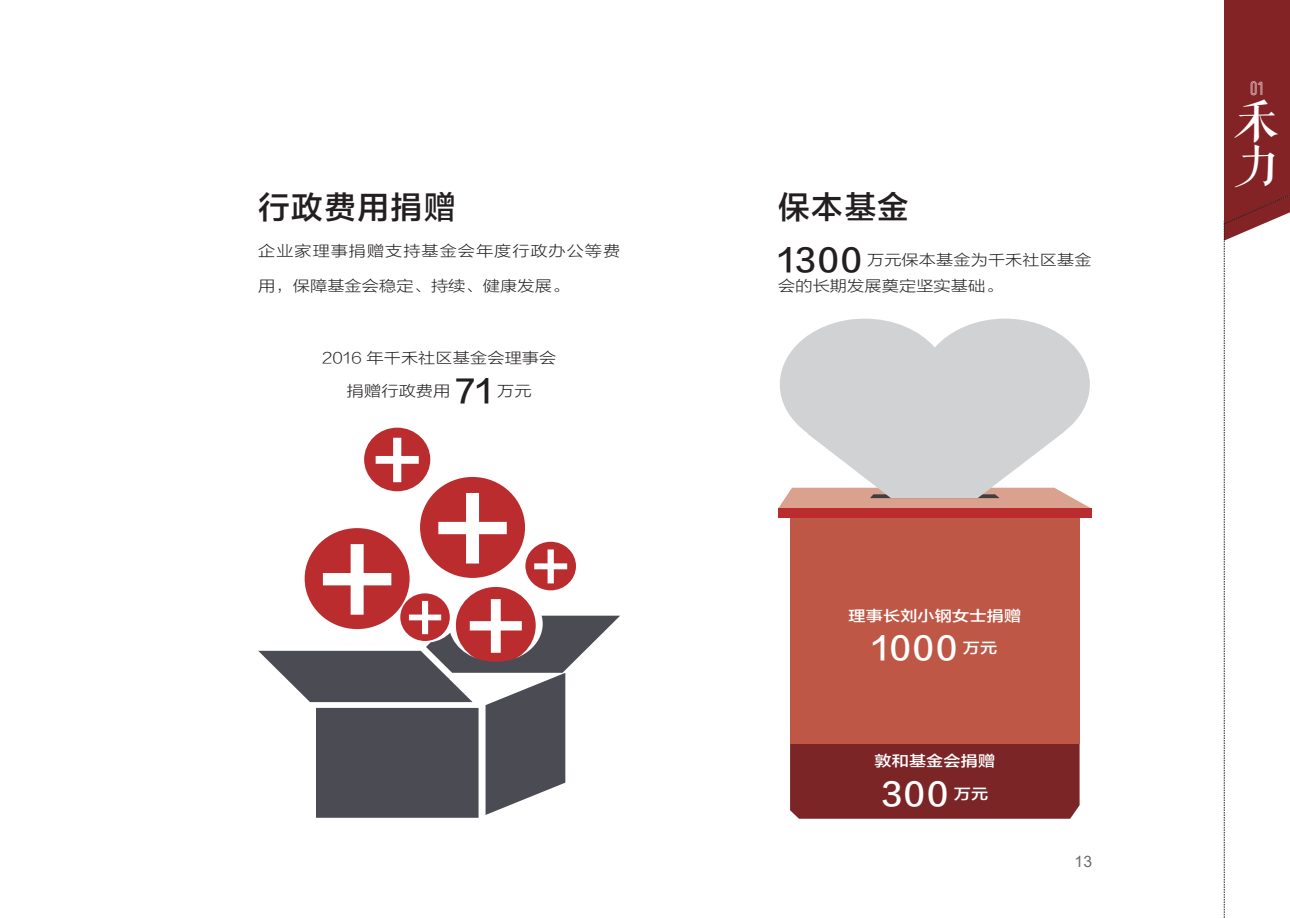
<style>
.page{position:relative;width:1290px;height:918px;background:#fff}
.page>*{position:absolute;margin:0;border:0;box-sizing:border-box;transform-origin:0 0}
.t1{font:44.98px/45px "FZQKBYSJW NFDS GB1 0";color:#fff}
.t2{font:31.5px "FZLTZHK NFDS GBK1 0";letter-spacing:.06em;color:#fff}
.t3{font:31.5px "FZLTZHK NFDS GBK1 0";letter-spacing:.055em;color:#231f20}
.t4{font:16.28px "Marquee Moon";color:#fff}
.t5{font:15.75px "Arial";color:#6c6d70}
.t6{font:14.88px/26.6px "FZLTXHK NFDS GBK1 0";letter-spacing:.01em;color:#231f20;scale:1.15 1}
.t7{font:14.88px "FZLTXHK NFDS GBK1 0";letter-spacing:.06em;color:#231f20;scale:1.15 1}
.t8{font:14.88px "FZLTZHK NFDS GBK1 0";letter-spacing:.01em;color:#fff;scale:1.15 1}
.s1{font-family:"FZLTZHK NFDS GBK1 0";font-size:31.5px}
</style>
<div class="page">
<svg style="left:1223px;top:0;width:67px;height:918px"></svg>
<div style="left:790px;top:744px;width:289px;height:75px;background:#7c2527"></div>
<div style="left:790px;top:509px;width:289px;height:235px;background:#be5745"></div>
<svg style="left:258px;top:428px;width:362px;height:390px"></svg>
<div style="left:778px;top:508px;width:313px;height:9px;background:#bb2c2f"></div>
<svg style="left:778px;top:498px;width:312px;height:10px;background:#daa492"></svg>
<svg style="left:780px;top:319px;width:310px;height:179px;fill:#d1d2d4"></svg>
<h2 class="t3" style="left:258px;top:190px;width:199px">行政费用捐赠</h2>
<p class="t7" style="left:258px;top:243px;width:316px">企业家理事捐赠支持基金会年度行政办公等费</p>
<p class="t6" style="left:258px;top:273px;width:272px">用，保障基金会稳定、持续、健康发展。</p>
<p class="t6" style="left:322px;top:345px;width:205px">2016 年千禾社区基金会理事会</p>
<p class="t6" style="left:347px;top:378px;width:162px">捐赠行政费用 <span class="s1">71</span> 万元</p>
<h2 class="t3" style="left:778px;top:190px;width:132px">保本基金</h2>
<p class="t6" style="left:778px;top:247px;width:274px"><span class="s1">1300</span> 万元保本基金为千禾社区基金会的长期发展奠定坚实基础。</p>
<p class="t8" style="left:848px;top:607px;width:152px">理事长刘小钢女士捐赠</p>
<h2 class="t2" style="left:872px;top:631px;width:127px">1000 <sup>万元</sup></h2>
<p class="t8" style="left:874px;top:752px;width:107px">敦和基金会捐赠</p>
<h2 class="t2" style="left:881px;top:776px;width:108px">300 <sup>万元</sup></h2>
<p class="t5" style="left:1074px;top:850px;width:19px">13</p>
<p class="t4" style="left:1250px;top:80px;width:14px">01</p>
<h1 class="t1" style="left:1234px;top:101px;width:45px">禾力</h1>
</div>
